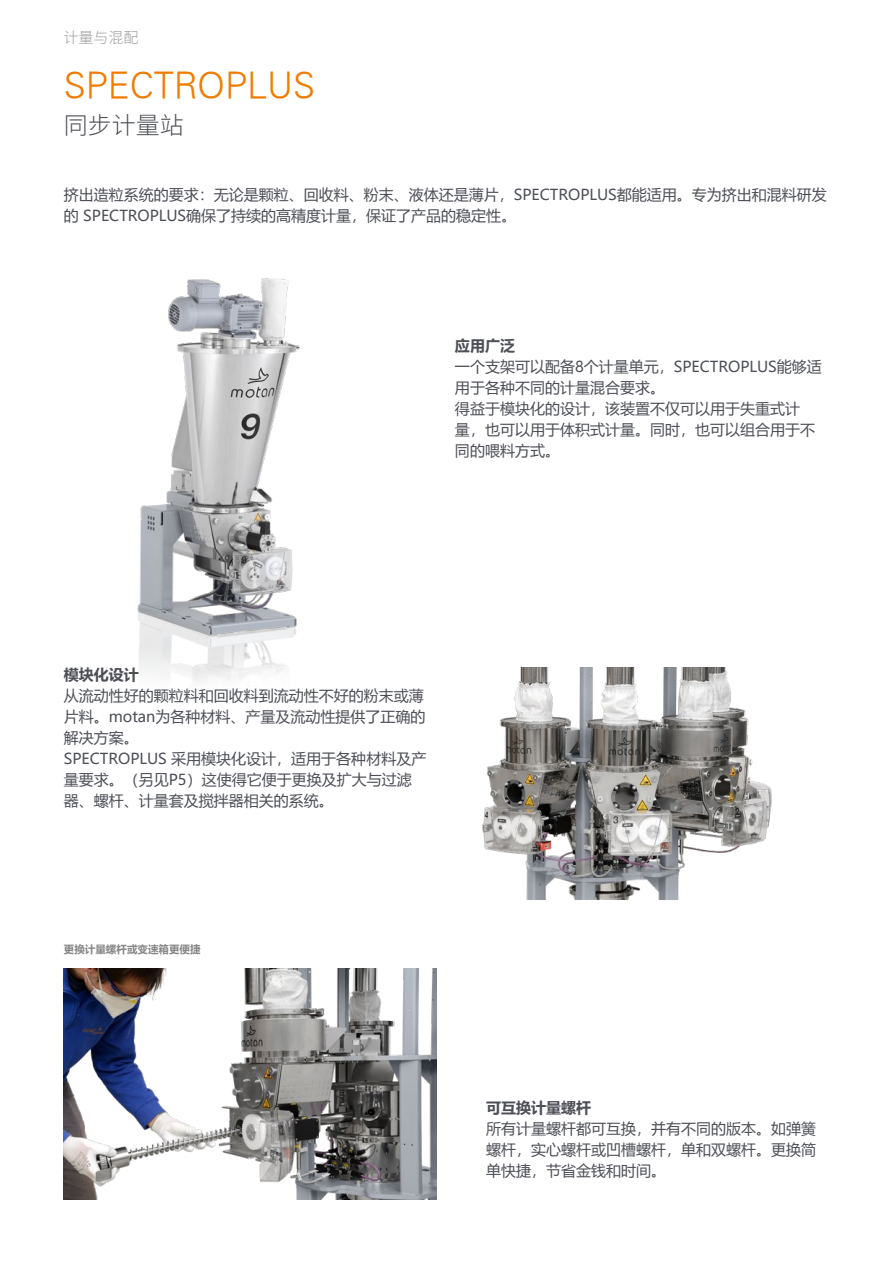
<style>
.page{position:relative;width:893px;height:1263px;background:#fff}
.page>*{position:absolute;margin:0;border:0;box-sizing:border-box;transform-origin:0 0}
.t1{font:300 36px "Univers";color:#ef7c00}
.t2{font:300 24px "Noto Sans SC";color:#4d4f56}
.t3{font:15px/21px "Microsoft Ya Hei";color:#4d4f56}
.t4{font:700 15px "Microsoft Ya Hei";color:#4d4f56}
.t5{font:300 15px "Noto Sans SC";color:#9c9c9d}
.t6{font:700 10.5px "Microsoft Ya Hei";color:#868786}
</style>
<div class="page">
<img style="left:482px;top:668px;width:290px;height:231px">
<img style="left:64px;top:969px;width:373px;height:230px">
<img style="left:137px;top:278px;width:163px;height:404px">
<p class="t5" style="left:63px;top:29px;width:76px">计量与混配</p>
<h1 class="t1" style="left:64px;top:64px;width:253px">SPECTROPLUS</h1>
<h2 class="t2" style="left:64px;top:112px;width:121px">同步计量站</h2>
<p class="t3" style="left:64px;top:183px;width:765px">挤出造粒系统的要求：无论是颗粒、回收料、粉末、液体还是薄片，SPECTROPLUS都能适用。专为挤出和混料研发的 SPECTROPLUS确保了持续的高精度计量，保证了产品的稳定性。</p>
<p class="t4" style="left:455px;top:335px;width:61px">应用广泛</p>
<p class="t3" style="left:455px;top:355px;width:368px">一个支架可以配备8个计量单元，SPECTROPLUS能够适用于各种不同的计量混合要求。<br>得益于模块化的设计，该装置不仅可以用于失重式计<br>量，也可以用于体积式计量。同时，也可以组合用于不同的喂料方式。</p>
<p class="t4" style="left:64px;top:664px;width:76px">模块化设计</p>
<p class="t3" style="left:64px;top:684px;width:364px">从流动性好的颗粒料和回收料到流动性不好的粉末或薄片料。motan为各种材料、产量及流动性提供了正确的解决方案。<br>SPECTROPLUS 采用模块化设计，适用于各种材料及产量要求。（另见P5）这使得它便于更换及扩大与过滤器、螺杆、计量套及搅拌器相关的系统。</p>
<p class="t6" style="left:64px;top:942px;width:138px">更换计量螺杆或变速箱更便捷</p>
<p class="t4" style="left:486px;top:1097px;width:106px">可互换计量螺杆</p>
<p class="t3" style="left:486px;top:1118px;width:331px;text-align:justify">所有计量螺杆都可互换，并有不同的版本。如弹簧螺杆，实心螺杆或凹槽螺杆，单和双螺杆。更换简单快捷，节省金钱和时间。</p>
</div>
